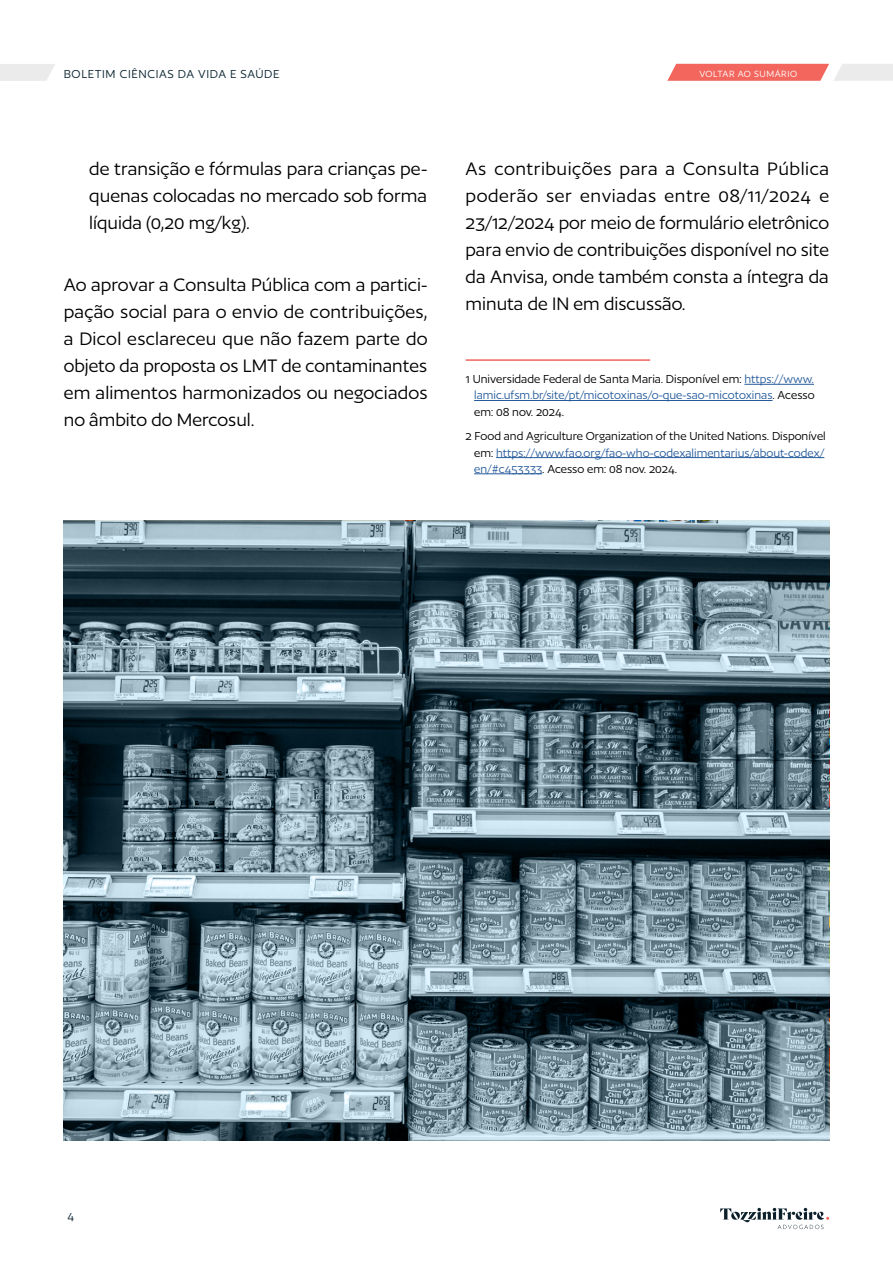
<style>
.page{position:relative;width:893px;height:1263px;background:#fff}
.page>*{position:absolute;margin:0;border:0;box-sizing:border-box;transform-origin:0 0}
.t1{font:21px/27px "Author";color:#000;text-align:justify}
.t2{font:13.5px/16.2px "Author";color:#000;text-align:justify}
.t3{font:13.5px "Author";letter-spacing:.05em;color:#0b2430}
.t4{font:10.5px "Author";letter-spacing:.05em;color:#fff}
.s1{color:#265b9b}
</style>
<div class="page">
<svg style="left:720px;top:1208px;width:109px;height:21px"></svg>
<svg style="left:0;top:64px;width:55px;height:17px"></svg>
<svg style="left:667px;top:64px;width:226px;height:17px;background:#f1938e"></svg>
<hr style="left:744px;top:384px;width:70px;height:1px;background:#265b9b">
<hr style="left:474px;top:400px;width:298px;height:1px;background:#265b9b">
<hr style="left:496px;top:457px;width:328px;height:1px;background:#265b9b">
<hr style="left:474px;top:473px;width:68px;height:1px;background:#265b9b">
<hr style="left:466px;top:359px;width:184px;height:2px;background:#f2665e">
<img style="left:64px;top:521px;width:765px;height:619px">
<p class="t3" style="left:64px;top:67px;width:217px">BOLETIM CIÊNCIAS DA VIDA E SAÚDE</p>
<p class="t1" style="left:89px;top:155px;width:340px">de transição e fórmulas para crianças pe&shy;quenas colocadas no mercado sob forma líquida (0,20 mg/kg).</p>
<p class="t1" style="left:64px;top:271px;width:365px">Ao aprovar a Consulta Pública com a partici&shy;pação social para o envio de contribuições, a Dicol esclareceu que não fazem parte do objeto da proposta os LMT de contaminantes em alimentos harmonizados ou negociados no âmbito do Mercosul.</p>
<p class="t4" style="left:699px;top:68px;width:99px">VOLTAR AO SUMÁRIO</p>
<p class="t1" style="left:466px;top:155px;width:365px">As contribuições para a Consulta Pública poderão ser enviadas entre 08/11/2024 e 23/12/2024 por meio de formulário eletrônico para envio de contribuições disponível no site da Anvisa, onde também consta a íntegra da minuta de IN em discussão.</p>
<p class="t2" style="left:474px;top:371px;width:342px;text-indent:-9px">1 Universidade Federal de Santa Maria. Disponível em: <span class="s1">https://www. lamic.ufsm.br/site/pt/micotoxinas/o-que-sao-micotoxinas</span>. Acesso em: 08 nov. 2024.</p>
<p class="t2" style="left:474px;top:428px;width:353px;text-indent:-9px">2 Food and Agriculture Organization of the United Nations. Disponível em: <span class="s1">https://www.fao.org/fao-who-codexalimentarius/about-codex/ en/#c453333</span>. Acesso em: 08 nov. 2024.</p>
<p class="t3" style="left:68px;top:1209px;width:8px">4</p>
</div>
